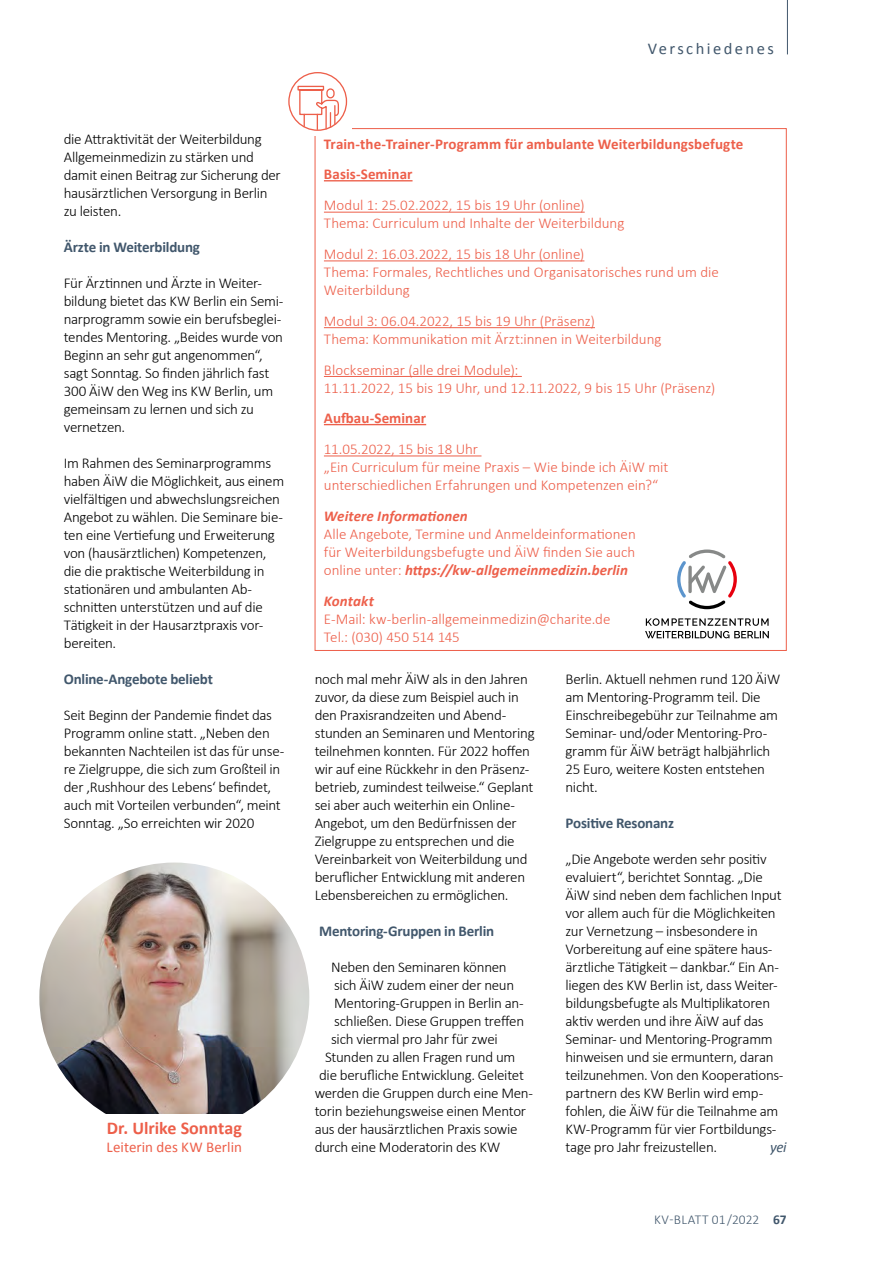
<style>
.page{position:relative;width:893px;height:1263px;background:#fff}
.page>*{position:absolute;margin:0;border:0;box-sizing:border-box;transform-origin:0 0}
.t1{font:700 18px "Calibri";color:#ed5f4a}
.t2{font:16.5px "Calibri";letter-spacing:.15em;color:#41576c}
.t3{font:300 15px/18px "Calibri";letter-spacing:-.02em;color:#000}
.t4{font:300 15px/18px "Calibri";color:#ed5f4a}
.t5{font:700 15px/30.8px "Calibri";letter-spacing:.005em;color:#ed5f4a}
.t6{font:700 15px "Calibri";letter-spacing:-.015em;color:#41576c}
.t7{font:italic 700 15px "Calibri";letter-spacing:.005em;color:#ed5f4a}
.t8{font:15px "Calibri";color:#ed5f4a}
.t9{font:italic 15px "Calibri";color:#41576c}
.t10{font:300 13.5px "Calibri";letter-spacing:.04em;color:#41576c}
.s1{font-weight:700;font-style:italic}
.s2{font-weight:700}
</style>
<div class="page">
<hr style="left:787px;top:0;width:1px;height:54px;background:#41576c">
<hr style="left:324px;top:180px;width:89px;height:1px;background:#ed5f4a">
<hr style="left:324px;top:212px;width:261px;height:1px;background:#ed5f4a">
<hr style="left:324px;top:261px;width:260px;height:1px;background:#ed5f4a">
<hr style="left:324px;top:327px;width:271px;height:1px;background:#ed5f4a">
<hr style="left:324px;top:376px;width:198px;height:1px;background:#ed5f4a">
<hr style="left:324px;top:424px;width:102px;height:1px;background:#ed5f4a">
<hr style="left:324px;top:456px;width:157px;height:1px;background:#ed5f4a">
<div style="left:288px;top:72px;width:59px;height:59px;border:1px solid #ed5f4a;border-radius:50%"></div>
<svg style="left:297px;top:85px;width:43px;height:46px"></svg>
<svg style="left:645px;top:618px;width:124px;height:20px"></svg>
<svg style="left:677px;top:549px;width:60px;height:60px"></svg>
<img style="left:39px;top:862px;width:270px;height:270px;border-radius:135px">
<div style="left:39px;top:1114px;width:270px;height:38px;background:#fff"></div>
<p class="t2" style="left:648px;top:38px;width:128px">Verschiedenes</p>
<p class="t3" style="left:64px;top:129px;width:219px">die Attraktivität der Weiterbildung<br>Allgemeinmedizin zu stärken und damit einen Beitrag zur Sicherung der hausärztlichen Versorgung in Berlin zu leisten.</p>
<p class="t6" style="left:64px;top:237px;width:138px">Ärzte in Weiterbildung</p>
<p class="t3" style="left:64px;top:273px;width:221px">Für Ärztinnen und Ärzte in Weiter&shy;bildung bietet das KW Berlin ein Semi&shy;narprogramm sowie ein berufsbeglei&shy;tendes Mentoring. „Beides wurde von<br>Beginn an sehr gut angenommen“, sagt Sonntag. So finden jährlich fast<br>300 ÄiW den Weg ins KW Berlin, um gemeinsam zu lernen und sich zu vernetzen.</p>
<p class="t3" style="left:64px;top:453px;width:222px">Im Rahmen des Seminarprogramms haben ÄiW die Möglichkeit, aus einem vielfältigen und abwechslungsreichen Angebot zu wählen. Die Seminare bie&shy;ten eine Vertiefung und Erweiterung von (hausärztlichen) Kompetenzen, die die praktische Weiterbildung in stationären und ambulanten Ab&shy;schnitten unterstützen und auf die Tätigkeit in der Hausarztpraxis vor&shy;bereiten.</p>
<p class="t6" style="left:64px;top:669px;width:151px">Online-Angebote beliebt</p>
<p class="t3" style="left:64px;top:705px;width:222px">Seit Beginn der Pandemie findet das Programm online statt. „Neben den bekannten Nachteilen ist das für unse&shy;re Zielgruppe, die sich zum Großteil in der ‚Rushhour des Lebens‘ befindet, auch mit Vorteilen verbunden“, meint Sonntag. „So erreichten wir 2020</p>
<p class="t1" style="left:107px;top:1117px;width:137px">Dr. Ulrike Sonntag</p>
<p class="t8" style="left:107px;top:1138px;width:137px">Leiterin des KW Berlin</p>
<p class="t5" style="left:324px;top:128px;width:421px">Train-the-Trainer-Programm für ambulante Weiterbildungsbefugte<br>Basis-Seminar</p>
<p class="t4" style="left:324px;top:196px;width:302px">Modul 1: 25.02.2022, 15 bis 19 Uhr (online)<br>Thema: Curriculum und Inhalte der Weiterbildung</p>
<p class="t4" style="left:324px;top:244px;width:396px">Modul 2: 16.03.2022, 15 bis 18 Uhr (online)<br>Thema: Formales, Rechtliches und Organisatorisches rund um die<br>Weiterbildung</p>
<p class="t4" style="left:324px;top:311px;width:339px">Modul 3: 06.04.2022, 15 bis 19 Uhr (Präsenz)<br>Thema: Kommunikation mit Ärzt:innen in Weiterbildung</p>
<p class="t4" style="left:324px;top:360px;width:393px">Blockseminar (alle drei Module):<br>11.11.2022, 15 bis 19 Uhr, und 12.11.2022, 9 bis 15 Uhr (Präsenz)</p>
<p class="t5" style="left:324px;top:403px;width:104px">Aufbau-Seminar</p>
<p class="t4" style="left:324px;top:439px;width:346px">11.05.2022, 15 bis 18 Uhr<br>„Ein Curriculum für meine Praxis – Wie binde ich ÄiW mit unterschiedlichen Erfahrungen und Kompetenzen ein?“</p>
<p class="t7" style="left:324px;top:506px;width:145px">Weitere Informationen</p>
<p class="t4" style="left:324px;top:524px;width:313px;text-align:justify">Alle Angebote, Termine und Anmeldeinformationen für Weiterbildungsbefugte und ÄiW finden Sie auch online unter: <span class="s1">https://kw-allgemeinmedizin.berlin</span></p>
<p class="t7" style="left:324px;top:591px;width:51px">Kontakt</p>
<p class="t4" style="left:324px;top:609px;width:288px">E-Mail: kw-berlin-allgemeinmedizin@charite.de<br>Tel.: (030) 450 514 145</p>
<p class="t3" style="left:315px;top:669px;width:222px">noch mal mehr ÄiW als in den Jahren zuvor, da diese zum Beispiel auch in den Praxisrandzeiten und Abend&shy;stunden an Seminaren und Mentoring teilnehmen konnten. Für 2022 hoffen wir auf eine Rückkehr in den Präsenz&shy;betrieb, zumindest teilweise.“ Geplant sei aber auch weiterhin ein Online-Angebot, um den Bedürfnissen der Zielgruppe zu entsprechen und die Vereinbarkeit von Weiterbildung und beruflicher Entwicklung mit anderen Lebensbereichen zu ermöglichen.</p>
<p class="t6" style="left:319px;top:921px;width:177px">Mentoring-Gruppen in Berlin</p>
<p class="t3" style="left:331px;top:957px;width:177px">Neben den Seminaren können</p>
<p class="t3" style="left:334px;top:975px;width:182px">sich ÄiW zudem einer der neun</p>
<p class="t3" style="left:334px;top:993px;width:191px">Mentoring-Gruppen in Berlin an-</p>
<p class="t3" style="left:334px;top:1011px;width:192px">schließen. Diese Gruppen treffen</p>
<p class="t3" style="left:331px;top:1029px;width:168px">sich viermal pro Jahr für zwei</p>
<p class="t3" style="left:325px;top:1047px;width:192px">Stunden zu allen Fragen rund um</p>
<p class="t3" style="left:319px;top:1065px;width:206px">die berufliche Entwicklung. Geleitet</p>
<p class="t3" style="left:315px;top:1083px;width:220px">werden die Gruppen durch eine Men-</p>
<p class="t3" style="left:315px;top:1101px;width:213px">torin beziehungsweise einen Mentor</p>
<p class="t3" style="left:315px;top:1119px;width:204px">aus der hausärztlichen Praxis sowie</p>
<p class="t3" style="left:315px;top:1137px;width:187px">durch eine Moderatorin des KW</p>
<p class="t3" style="left:565px;top:669px;width:216px">Berlin. Aktuell nehmen rund 120 ÄiW am Mentoring-Programm teil. Die<br>Einschreibegebühr zur Teilnahme am<br>Seminar- und/oder Mentoring-Pro&shy;gramm für ÄiW beträgt halbjährlich<br>25 Euro, weitere Kosten entstehen nicht.</p>
<p class="t6" style="left:565px;top:813px;width:110px">Positive Resonanz</p>
<p class="t3" style="left:565px;top:849px;width:220px">„Die Angebote werden sehr positiv evaluiert“, berichtet Sonntag. „Die ÄiW sind neben dem fachlichen Input vor allem auch für die Möglichkeiten zur Vernetzung – insbesondere in Vorbereitung auf eine spätere haus&shy;ärztliche Tätigkeit – dankbar.“ Ein An&shy;liegen des KW Berlin ist, dass Weiter&shy;bildungsbefugte als Multiplikatoren aktiv werden und ihre ÄiW auf das Seminar- und Mentoring-Programm hinweisen und sie ermuntern, daran teilzunehmen. Von den Kooperations&shy;partnern des KW Berlin wird emp&shy;fohlen, die ÄiW für die Teilnahme am KW-Programm für vier Fortbildungs&shy;tage pro Jahr freizustellen.</p>
<p class="t9" style="left:770px;top:1138px;width:18px">yei</p>
<p class="t10" style="left:654px;top:1211px;width:134px">KV-BLATT 01/2022 <span class="s2">67</span></p>
</div>
